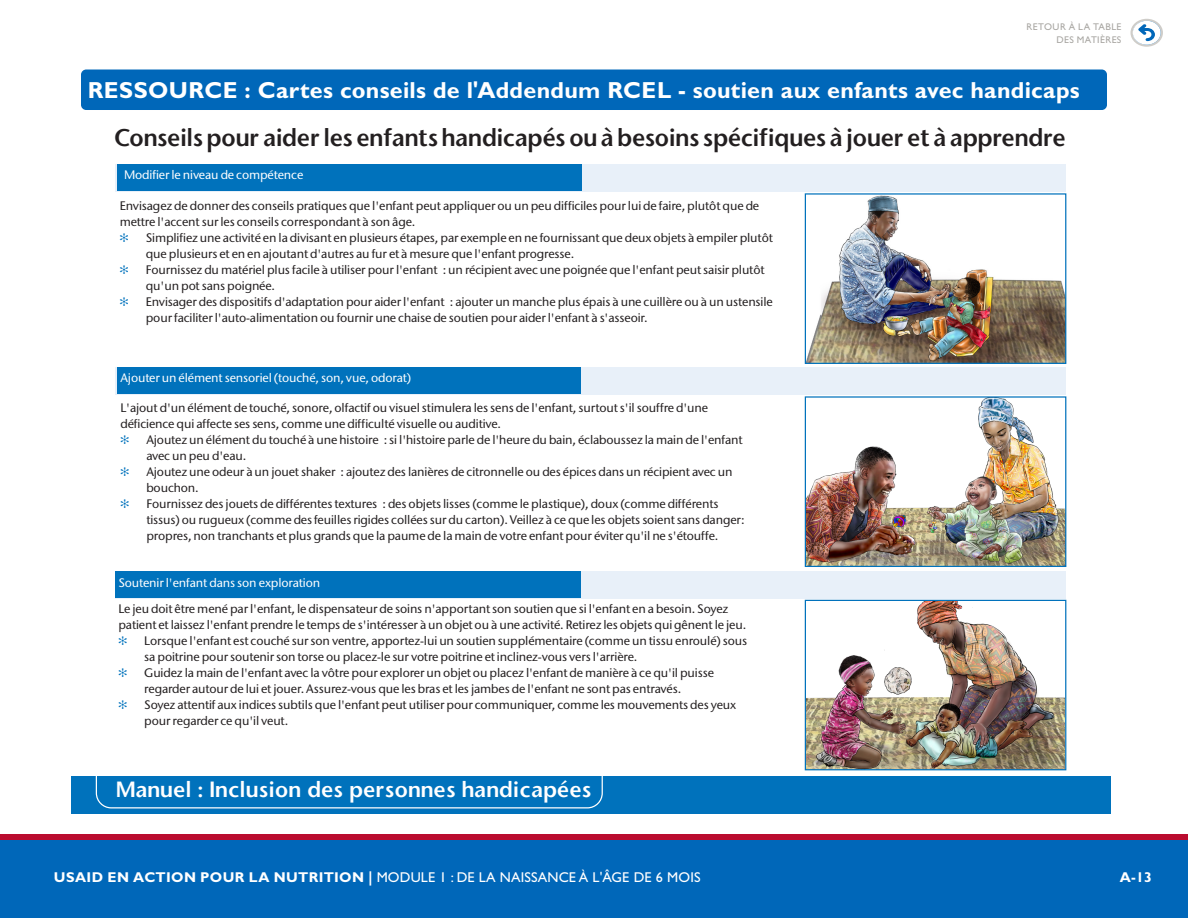
<style>
.page{position:relative;width:1188px;height:918px;background:#fff}
.page>*{position:absolute;margin:0;border:0;box-sizing:border-box;transform-origin:0 0}
.t1{font:23.4px "Stone Sans Semi Boold";letter-spacing:-.02em;color:#231f20}
.t2{font:700 23.25px "Gill Sans Std";letter-spacing:.015em;color:#fff}
.t3{font:21px "Stone Sans Semi Boold";color:#fff}
.t4{font:14.25px "Gill Sans Std";letter-spacing:.01em;color:#fff}
.t5{font:700 14.25px "Gill Sans Std";color:#fff}
.t6{font:500 12.3px/16px "Stone Sans ITC";letter-spacing:-.01em;color:#231f20}
.t7{font:500 12.3px "Stone Sans ITC";letter-spacing:-.01em;color:#fff}
.t8{font:9.75px/12.8px "Gill Sans Std";letter-spacing:.04em;color:#a9a7a3;text-align:right}
.s1{font-weight:700}
</style>
<div class="page">
<div style="left:0;top:837px;width:1188px;height:81px;background:#0067b9"></div>
<div style="left:0;top:834px;width:1188px;height:6px;background:#ba0c2f"></div>
<svg style="left:1130px;top:19px;width:33px;height:28px"></svg>
<div style="left:81px;top:70px;width:1026px;height:40px;background:#0067b9;border-radius:5px"></div>
<div style="left:115px;top:164px;width:951px;height:27px;background:#e8f0f9"></div>
<div style="left:115px;top:367px;width:951px;height:28px;background:#e8f0f9"></div>
<div style="left:115px;top:571px;width:950px;height:28px;background:#e8f0f9"></div>
<div style="left:72px;top:776px;width:1039px;height:38px;background:#0072bc"></div>
<svg style="left:95px;top:776px;width:508px;height:33px"></svg>
<div style="left:117px;top:164px;width:464px;height:26px;background:#0072bc"></div>
<div style="left:117px;top:367px;width:464px;height:26px;background:#0072bc"></div>
<img style="left:807px;top:195px;width:257px;height:167px">
<div style="left:805px;top:193px;width:261px;height:171px;border:1px solid #0072bc"></div>
<div style="left:115px;top:572px;width:466px;height:26px;background:#0072bc"></div>
<img style="left:807px;top:398px;width:257px;height:167px">
<div style="left:805px;top:396px;width:261px;height:171px;border:1px solid #0072bc"></div>
<img style="left:807px;top:602px;width:257px;height:166px">
<div style="left:805px;top:600px;width:261px;height:170px;border:1px solid #0072bc"></div>
<p class="t8" style="left:1027px;top:21px;width:96px">RETOUR À LA TABLE<br>DES MATIÈRES</p>
<h3 class="t2" style="left:88px;top:76px;width:994px">RESSOURCE : Cartes conseils de l'Addendum RCEL - soutien aux enfants avec handicaps</h3>
<h4 class="t1" style="left:114px;top:123px;width:953px">Conseils pour aider les enfants handicapés ou à besoins spécifiques à jouer et à apprendre</h4>
<h5 class="t7" style="left:124px;top:167px;width:181px">Modifier le niveau de compétence</h5>
<p class="t6" style="left:120px;top:198px;width:641px">Envisagez de donner des conseils pratiques que l'enfant peut appliquer ou un peu difficiles pour lui de faire, plutôt que de mettre l'accent sur les conseils correspondant à son âge.</p>
<p class="t6" style="left:146px;top:230px;width:629px">Simplifiez une activité en la divisant en plusieurs étapes, par exemple en ne fournissant que deux objets à empiler plutôt que plusieurs et en en ajoutant d'autres au fur et à mesure que l'enfant progresse.</p>
<p class="t6" style="left:146px;top:262px;width:620px">Fournissez du matériel plus facile à utiliser pour l'enfant : un récipient avec une poignée que l'enfant peut saisir plutôt qu'un pot sans poignée.</p>
<p class="t6" style="left:146px;top:294px;width:629px">Envisager des dispositifs d'adaptation pour aider l'enfant : ajouter un manche plus épais à une cuillère ou à un ustensile pour faciliter l'auto-alimentation ou fournir une chaise de soutien pour aider l'enfant à s'asseoir.</p>
<h5 class="t7" style="left:120px;top:370px;width:292px">Ajouter un élément sensoriel (touché, son, vue, odorat)</h5>
<p class="t6" style="left:120px;top:399px;width:589px">L'ajout d'un élément de touché, sonore, olfactif ou visuel stimulera les sens de l'enfant, surtout s'il souffre d'une déficience qui affecte ses sens, comme une difficulté visuelle ou auditive.</p>
<p class="t6" style="left:146px;top:431px;width:598px">Ajoutez un élément du touché à une histoire : si l'histoire parle de l'heure du bain, éclaboussez la main de l'enfant avec un peu d'eau.</p>
<p class="t6" style="left:146px;top:464px;width:588px">Ajoutez une odeur à un jouet shaker : ajoutez des lanières de citronnelle ou des épices dans un récipient avec un bouchon.</p>
<p class="t6" style="left:146px;top:496px;width:600px">Fournissez des jouets de différentes textures : des objets lisses (comme le plastique), doux (comme différents tissus) ou rugueux (comme des feuilles rigides collées sur du carton). Veillez à ce que les objets soient sans danger: propres, non tranchants et plus grands que la paume de la main de votre enfant pour éviter qu'il ne s'étouffe.</p>
<h5 class="t7" style="left:118px;top:575px;width:203px">Soutenir l'enfant dans son exploration</h5>
<p class="t6" style="left:118px;top:600px;width:629px">Le jeu doit être mené par l'enfant, le dispensateur de soins n'apportant son soutien que si l'enfant en a besoin. Soyez patient et laissez l'enfant prendre le temps de s'intéresser à un objet ou à une activité. Retirez les objets qui gênent le jeu.</p>
<p class="t6" style="left:144px;top:632px;width:605px">Lorsque l'enfant est couché sur son ventre, apportez-lui un soutien supplémentaire (comme un tissu enroulé) sous sa poitrine pour soutenir son torse ou placez-le sur votre poitrine et inclinez-vous vers l'arrière.</p>
<p class="t6" style="left:144px;top:664px;width:571px">Guidez la main de l'enfant avec la vôtre pour explorer un objet ou placez l'enfant de manière à ce qu'il puisse regarder autour de lui et jouer. Assurez-vous que les bras et les jambes de l'enfant ne sont pas entravés.</p>
<p class="t6" style="left:144px;top:697px;width:593px">Soyez attentif aux indices subtils que l'enfant peut utiliser pour communiquer, comme les mouvements des yeux pour regarder ce qu'il veut.</p>
<p class="t3" style="left:116px;top:776px;width:477px">Manuel : Inclusion des personnes handicapées</p>
<p class="t4" style="left:54px;top:869px;width:648px"><span class="s1">USAID EN ACTION POUR LA NUTRITION |</span> MODULE 1 : DE LA NAISSANCE À L'ÂGE DE 6 MOIS</p>
<p class="t5" style="left:1120px;top:869px;width:34px">A-13</p>
</div>
